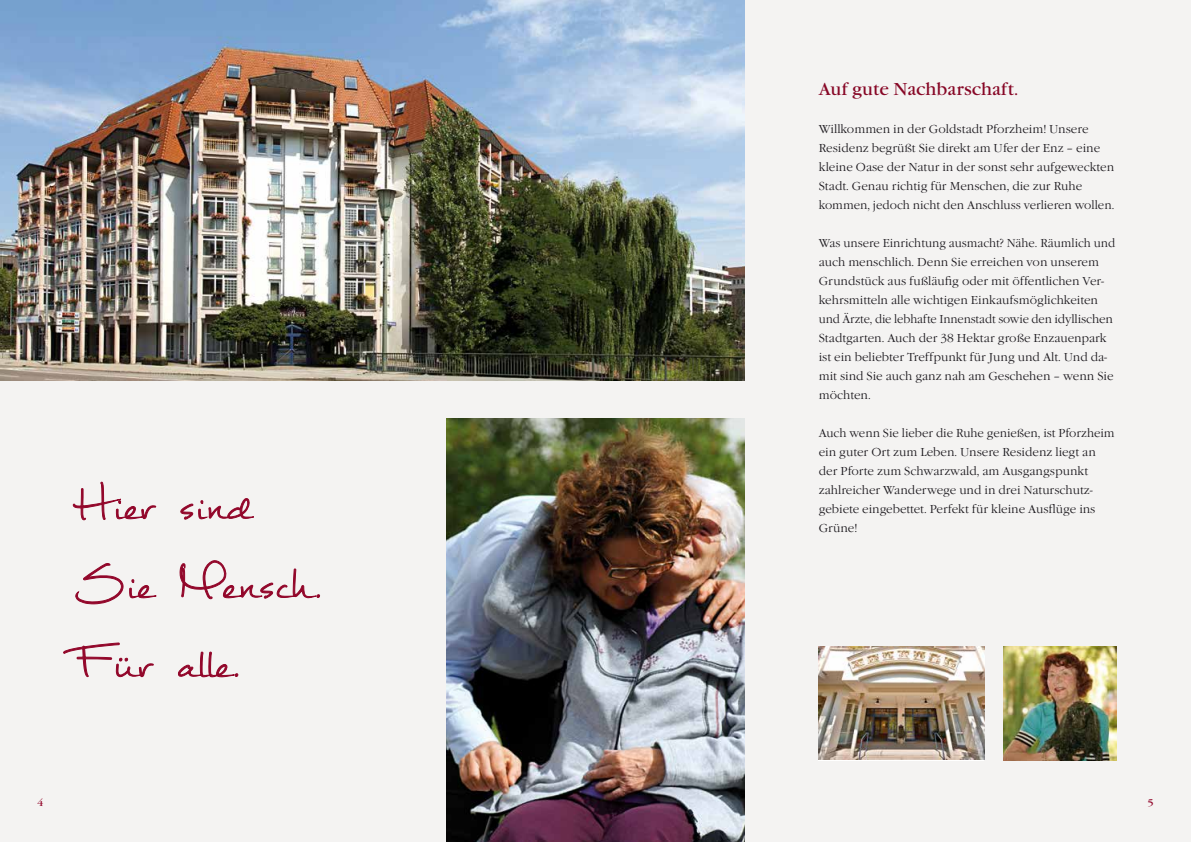
<style>
.page{position:relative;width:1191px;height:842px;background:#f4f3f2}
.page>*{position:absolute;margin:0;border:0;box-sizing:border-box;transform-origin:0 0}
.t1{font:77px/79px "Mathilde";letter-spacing:.02em;color:#92062a}
.t2{font:18px "Garamond Itc T Boo";color:#870726}
.t3{font:300 12px/19px "Garamond Itc T";color:#1a171c}
.t4{font:10px "Garamond Itc T Boo";color:#92062a;scale:1.09 1}
</style>
<div class="page">
<img style="left:1003px;top:646px;width:113px;height:114px">
<img style="left:819px;top:646px;width:165px;height:114px">
<img style="left:0;top:0;width:744px;height:380px">
<svg style="left:73px;top:481px;width:83px;height:40px"></svg>
<svg style="left:180px;top:498px;width:74px;height:22px"></svg>
<svg style="left:75px;top:563px;width:82px;height:41px"></svg>
<svg style="left:179px;top:560px;width:141px;height:39px"></svg>
<svg style="left:63px;top:642px;width:91px;height:35px"></svg>
<svg style="left:178px;top:651px;width:60px;height:26px"></svg>
<img style="left:446px;top:418px;width:298px;height:424px">
<h1 class="t1" style="left:74px;top:453px;width:250px">Hier sind<br>Sie Mensch.<br>Für alle.</h1>
<h2 class="t2" style="left:819px;top:79px;width:201px">Auf gute Nachbarschaft.</h2>
<p class="t3" style="left:819px;top:120px;width:297px">Willkommen in der Goldstadt Pforzheim! Unsere Residenz begrüßt Sie direkt am Ufer der Enz – eine kleine Oase der Natur in der sonst sehr aufgeweckten Stadt. Genau richtig für Menschen, die zur Ruhe kommen, jedoch nicht den Anschluss verlieren wollen.</p>
<p class="t3" style="left:819px;top:234px;width:298px">Was unsere Einrichtung ausmacht? Nähe. Räumlich und auch menschlich. Denn Sie erreichen von unserem Grundstück aus fußläufig oder mit öffentlichen Ver&shy;kehrsmitteln alle wichtigen Einkaufsmöglichkeiten und Ärzte, die lebhafte Innenstadt sowie den idyllischen Stadtgarten. Auch der 38 Hektar große Enzauenpark ist ein beliebter Treffpunkt für Jung und Alt. Und da&shy;mit sind Sie auch ganz nah am Geschehen – wenn Sie möchten.</p>
<p class="t3" style="left:819px;top:424px;width:297px">Auch wenn Sie lieber die Ruhe genießen, ist Pforzheim ein guter Ort zum Leben. Unsere Residenz liegt an der Pforte zum Schwarzwald, am Ausgangspunkt zahlreicher Wanderwege und in drei Naturschutz&shy;gebiete eingebettet. Perfekt für kleine Ausflüge ins Grüne!</p>
<p class="t4" style="left:37px;top:796px;width:7px">4</p>
<p class="t4" style="left:1147px;top:796px;width:7px">5</p>
</div>
